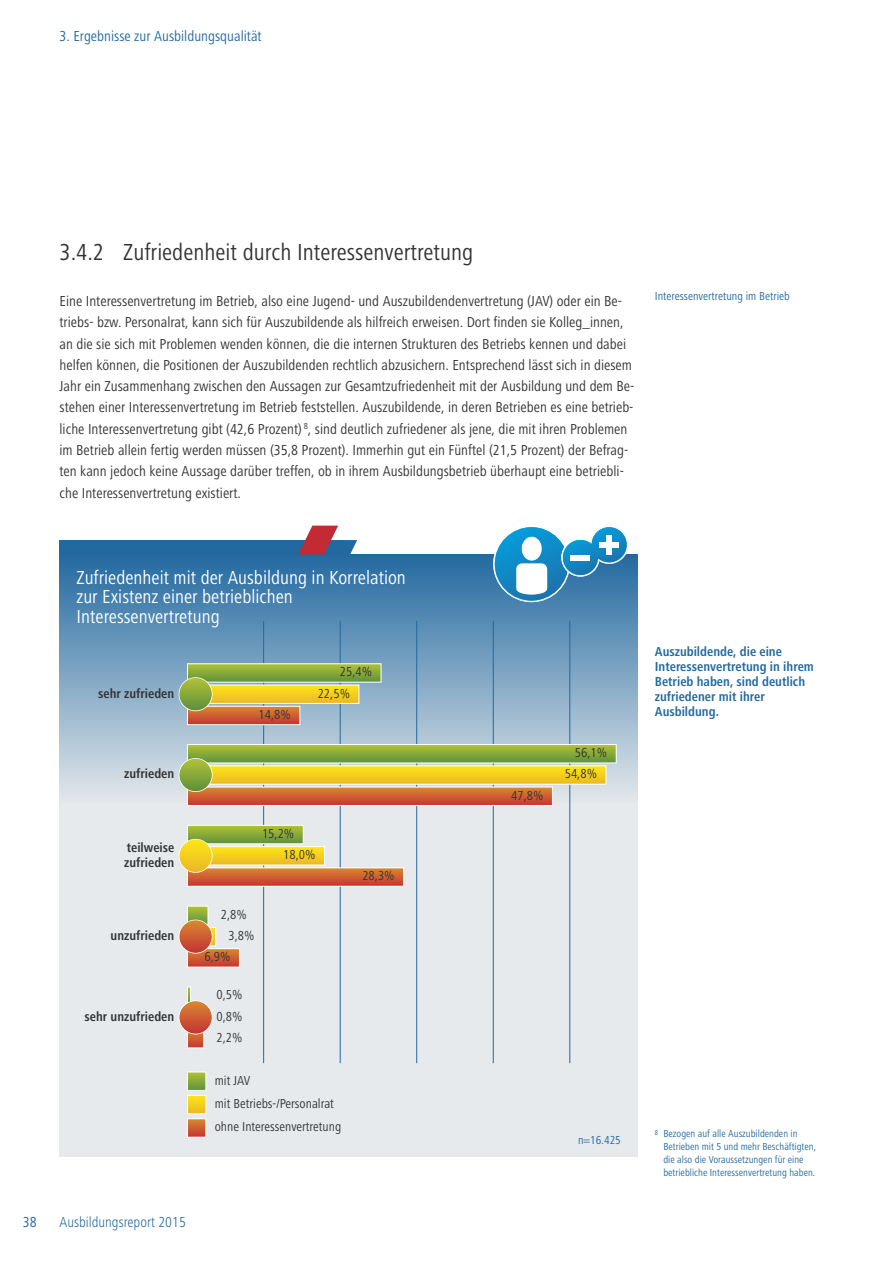
<style>
.page{position:relative;width:893px;height:1263px;background:#fff}
.page>*{position:absolute;margin:0;border:0;box-sizing:border-box;transform-origin:0 0}
.t1{font:condensed 24px "Frutiger Next LT";color:#333334}
.t2{font:condensed 19.5px/19.5px "Frutiger Next LT";color:#fff}
.t3{font:condensed 15px/21.3px "Frutiger Next LT";color:#333334}
.t4{font:condensed 15px "Frutiger Next LT";color:#2269a0}
.t5{font:300 condensed 15px "Frutiger Next LT";color:#2269a0}
.t6{font:condensed 13.5px/21.3px "Frutiger Next LT";color:#333334}
.t7{font:700 condensed 13.5px/15px "Frutiger Next LT";color:#2269a0}
.t8{font:700 condensed 13.5px/15px "Frutiger Next LT";color:#333334}
.t9{font:condensed 12px "Frutiger Next LT";color:#2269a0}
.t10{font:condensed 10.5px/12.8px "Frutiger Next LT";color:#2269a0}
</style>
<div class="page">
<div style="left:60px;top:778px;width:578px;height:379px;background:#e6eaec"></div>
<div style="left:60px;top:540px;width:283px;height:30px;background:#2269a0"></div>
<div style="left:60px;top:554px;width:578px;height:249px;background:linear-gradient(to bottom,#2369a0,#e4e9eb)"></div>
<svg style="left:298px;top:526px;width:59px;height:43px"></svg>
<hr style="left:263px;top:621px;width:1px;height:442px;background:#2269a0">
<hr style="left:340px;top:621px;width:1px;height:442px;background:#2269a0">
<hr style="left:416px;top:621px;width:1px;height:442px;background:#2269a0">
<hr style="left:493px;top:621px;width:1px;height:442px;background:#2269a0">
<hr style="left:569px;top:621px;width:1px;height:442px;background:#2269a0">
<svg style="left:189px;top:665px;width:190px;height:15px;background:#89aa39"></svg>
<div style="left:187px;top:663px;width:194px;height:19px;border:1px solid #fff"></div>
<svg style="left:211px;top:687px;width:146px;height:15px;background:#f3cd1f"></svg>
<div style="left:187px;top:685px;width:172px;height:19px;border:1px solid #fff"></div>
<svg style="left:189px;top:708px;width:109px;height:15px;background:#ce5d31"></svg>
<div style="left:187px;top:706px;width:113px;height:19px;border:1px solid #fff"></div>
<svg style="left:189px;top:746px;width:426px;height:15px;background:#88aa39"></svg>
<div style="left:187px;top:744px;width:430px;height:19px;border:1px solid #fff"></div>
<svg style="left:211px;top:767px;width:393px;height:15px;background:#f4d01d"></svg>
<div style="left:187px;top:765px;width:419px;height:19px;border:1px solid #fff"></div>
<svg style="left:189px;top:789px;width:362px;height:15px;background:#ce5d31"></svg>
<div style="left:187px;top:787px;width:366px;height:19px;border:1px solid #fff"></div>
<svg style="left:189px;top:827px;width:113px;height:15px;background:#88aa39"></svg>
<div style="left:187px;top:825px;width:117px;height:19px;border:1px solid #fff"></div>
<svg style="left:211px;top:848px;width:112px;height:15px;background:#f4cf1d"></svg>
<div style="left:187px;top:846px;width:138px;height:19px;border:1px solid #fff"></div>
<svg style="left:189px;top:869px;width:213px;height:16px;background:#ce5e31"></svg>
<div style="left:187px;top:867px;width:217px;height:20px;border:1px solid #fff"></div>
<svg style="left:189px;top:908px;width:17px;height:15px"></svg>
<div style="left:187px;top:906px;width:21px;height:19px;border:1px solid #fff"></div>
<svg style="left:212px;top:929px;width:2px;height:15px"></svg>
<div style="left:187px;top:927px;width:29px;height:19px;border:1px solid #fff"></div>
<svg style="left:189px;top:950px;width:49px;height:15px"></svg>
<div style="left:187px;top:948px;width:53px;height:19px;border:1px solid #fff"></div>
<div style="left:187px;top:986px;width:4px;height:20px;border:1px solid #fff"></div>
<svg style="left:189px;top:1033px;width:13px;height:13px"></svg>
<div style="left:187px;top:1029px;width:17px;height:19px;border:1px solid #fff"></div>
<svg style="left:189px;top:1073px;width:15px;height:16px"></svg>
<div style="left:187px;top:1071px;width:19px;height:20px;border:1px solid #fff"></div>
<svg style="left:189px;top:1097px;width:15px;height:15px"></svg>
<div style="left:187px;top:1095px;width:19px;height:19px;border:1px solid #fff"></div>
<svg style="left:189px;top:1120px;width:15px;height:15px"></svg>
<div style="left:187px;top:1118px;width:19px;height:19px;border:1px solid #fff"></div>
<svg style="left:179px;top:678px;width:33px;height:32px"></svg>
<div style="left:179px;top:677px;width:34px;height:34px;border:2px solid #fff;border-radius:50%"></div>
<svg style="left:179px;top:759px;width:33px;height:32px"></svg>
<div style="left:179px;top:758px;width:34px;height:34px;border:2px solid #fff;border-radius:50%"></div>
<svg style="left:179px;top:839px;width:33px;height:33px"></svg>
<div style="left:179px;top:839px;width:34px;height:34px;border:2px solid #fff;border-radius:50%"></div>
<svg style="left:179px;top:920px;width:33px;height:33px"></svg>
<div style="left:179px;top:919px;width:34px;height:35px;border:2px solid #fff;border-radius:50%"></div>
<svg style="left:179px;top:1001px;width:33px;height:33px"></svg>
<div style="left:179px;top:1000px;width:34px;height:34px;border:2px solid #fff;border-radius:50%"></div>
<div style="left:590px;top:526px;width:38px;height:38px;background:#f9fafa;border-radius:50%"></div>
<svg style="left:495px;top:527px;width:132px;height:73px"></svg>
<svg style="left:563px;top:540px;width:35px;height:35px"></svg>
<div style="left:571px;top:555px;width:19px;height:5px;background:#fff"></div>
<p class="t4" style="left:60px;top:31px;width:204px">3. Ergebnisse zur Ausbildungsqualität</p>
<h1 class="t1" style="left:60px;top:244px;width:415px">3.4.2 Zufriedenheit durch Interessenvertretung</h1>
<p class="t3" style="left:60px;top:292px;width:576px">Eine Interessenvertretung im Betrieb, also eine Jugend- und Auszubildendenvertretung (JAV) oder ein Be&shy;triebs- bzw. Personalrat, kann sich für Auszubildende als hilfreich erweisen. Dort finden sie Kolleg_innen, an die sie sich mit Problemen wenden können, die die internen Strukturen des Betriebs kennen und dabei helfen können, die Positionen der Auszubildenden rechtlich abzusichern. Entsprechend lässt sich in diesem Jahr ein Zusammenhang zwischen den Aussagen zur Gesamtzufriedenheit mit der Ausbildung und dem Be&shy;stehen einer Interessenvertretung im Betrieb feststellen. Auszubildende, in deren Betrieben es eine betrieb&shy;liche Interessenvertretung gibt (42,6 Prozent) <sup>8</sup>, sind deutlich zufriedener als jene, die mit ihren Problemen im Betrieb allein fertig werden müssen (35,8 Prozent). Immerhin gut ein Fünftel (21,5 Prozent) der Befrag&shy;ten kann jedoch keine Aussage darüber treffen, ob in ihrem Ausbildungsbetrieb überhaupt eine betriebli&shy;che Interessenvertretung existiert.</p>
<p class="t9" style="left:655px;top:292px;width:136px">Interessenvertretung im Betrieb</p>
<h2 class="t2" style="left:77px;top:570px;width:331px">Zufriedenheit mit der Ausbildung in Korrelation zur Existenz einer betrieblichen<br>Interessenvertretung</h2>
<p class="t8" style="left:98px;top:687px;width:78px">sehr zufrieden</p>
<p class="t8" style="left:124px;top:768px;width:52px">zufrieden</p>
<p class="t8" style="left:124px;top:841px;width:52px">teilweise zufrieden</p>
<p class="t8" style="left:111px;top:929px;width:65px">unzufrieden</p>
<p class="t8" style="left:85px;top:1010px;width:91px">sehr unzufrieden</p>
<p class="t6" style="left:259px;top:705px;width:34px">14,8%</p>
<p class="t6" style="left:318px;top:663px;width:56px;text-indent:22px">25,4%<br>22,5%</p>
<p class="t6" style="left:283px;top:824px;width:34px;text-indent:-21px">15,2%<br>18,0%</p>
<p class="t6" style="left:221px;top:905px;width:35px;text-align:center">2,8%<br>3,8%</p>
<p class="t6" style="left:204px;top:947px;width:28px">6,9%</p>
<p class="t6" style="left:217px;top:986px;width:28px;text-align:justify">0,5% 0,8% 2,2%</p>
<p class="t6" style="left:362px;top:867px;width:34px">28,3%</p>
<p class="t6" style="left:511px;top:786px;width:34px">47,8%</p>
<p class="t6" style="left:565px;top:743px;width:44px;text-indent:10px">56,1%<br>54,8%</p>
<p class="t7" style="left:655px;top:645px;width:161px">Auszubildende, die eine<br>Interessenvertretung in ihrem<br>Betrieb haben, sind deutlich zufriedener mit ihrer<br>Ausbildung.</p>
<p class="t6" style="left:215px;top:1070px;width:128px;line-height:23.4px">mit JAV<br>mit Betriebs-/Personalrat ohne Interessenvertretung</p>
<p class="t4" style="left:23px;top:1217px;width:15px">38</p>
<p class="t5" style="left:60px;top:1217px;width:128px">Ausbildungsreport 2015</p>
<p class="t9" style="left:578px;top:1136px;width:44px">n=16.425</p>
<p class="t10" style="left:663px;top:1128px;width:154px;text-indent:-9px"><sup>8</sup> Bezogen auf alle Auszubildenden in Betrieben mit 5 und mehr Beschäftigten, die also die Voraussetzungen für eine betriebliche Interessenvertretung haben.</p>
</div>
